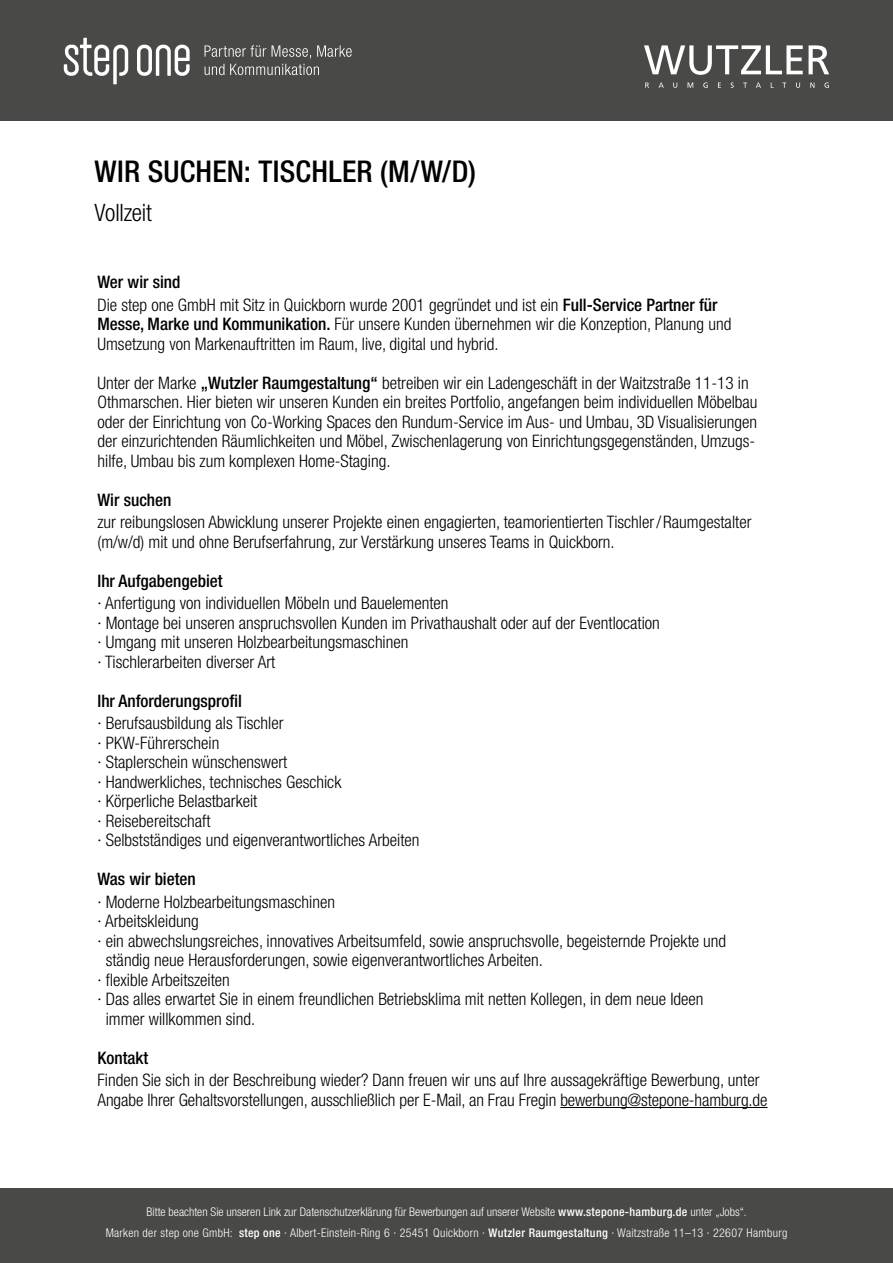
<style>
.page{position:relative;width:893px;height:1263px;background:#494948}
.page>*{position:absolute;margin:0;border:0;box-sizing:border-box;transform-origin:0 0}
.t1{font:500 condensed 30px "Helvetica Neue LT Std";letter-spacing:.005em;color:#000}
.t2{font:300 condensed 24px "Helvetica Neue LT Std";letter-spacing:-.005em;color:#000}
.t3{font:300 condensed 17.25px/19.5px "Helvetica Neue LT Std";color:#000}
.t4{font:500 condensed 17.25px "Helvetica Neue LT Std";color:#000}
.t5{font:300 condensed 12px/21.1px "Helvetica Neue LT Std";color:#fff;text-align:center}
.s1{font-weight:500}
</style>
<div class="page">
<div style="left:0;top:122px;width:893px;height:1066px;background:#fff"></div>
<svg style="left:644px;top:45px;width:159px;height:30px"></svg>
<svg style="left:809px;top:45px;width:20px;height:29px"></svg>
<svg style="left:645px;top:83px;width:4px;height:5px"></svg>
<svg style="left:659px;top:83px;width:5px;height:5px"></svg>
<svg style="left:673px;top:83px;width:4px;height:5px"></svg>
<svg style="left:688px;top:83px;width:5px;height:5px"></svg>
<svg style="left:703px;top:82px;width:5px;height:6px"></svg>
<svg style="left:718px;top:83px;width:3px;height:5px"></svg>
<svg style="left:731px;top:82px;width:3px;height:6px"></svg>
<svg style="left:743px;top:83px;width:4px;height:5px"></svg>
<svg style="left:756px;top:83px;width:5px;height:5px"></svg>
<svg style="left:796px;top:83px;width:4px;height:5px"></svg>
<svg style="left:810px;top:83px;width:4px;height:5px"></svg>
<svg style="left:824px;top:82px;width:5px;height:6px"></svg>
<svg style="left:205px;top:45px;width:147px;height:30px"></svg>
<svg style="left:64px;top:38px;width:126px;height:46px"></svg>
<hr style="left:560px;top:1107px;width:207px;height:1px;background:#000">
<h1 class="t1" style="left:95px;top:153px;width:383px">WIR SUCHEN: TISCHLER (M/W/D)</h1>
<h2 class="t2" style="left:95px;top:199px;width:59px">Vollzeit</h2>
<p class="t3" style="left:98px;top:271px;width:622px;line-height:22.5px"><span class="s1">Wer wir sind<br></span>Die step one GmbH mit Sitz in Quickborn wurde 2001 gegründet und ist ein <span class="s1">Full-Service Partner für</span></p>
<p class="t3" style="left:98px;top:314px;width:635px"><span class="s1">Messe, Marke und Kommunikation.</span> Für unsere Kunden übernehmen wir die Konzeption, Planung und<br>Umsetzung von Markenauftritten im Raum, live, digital und hybrid.</p>
<p class="t3" style="left:98px;top:373px;width:662px">Unter der Marke <span class="s1">„Wutzler Raumgestaltung“</span> betreiben wir ein Ladengeschäft in der Waitzstraße 11-13 in Othmarschen. Hier bieten wir unseren Kunden ein breites Portfolio, angefangen beim individuellen Möbelbau oder der Einrichtung von Co-Working Spaces den Rundum-Service im Aus- und Umbau, 3D Visualisierungen der einzurichtenden Räumlichkeiten und Möbel, Zwischenlagerung von Einrichtungsgegenständen, Umzugs&shy;hilfe, Umbau bis zum komplexen Home-Staging.</p>
<p class="t4" style="left:98px;top:489px;width:75px">Wir suchen</p>
<p class="t3" style="left:98px;top:512px;width:655px">zur reibungslosen Abwicklung unserer Projekte einen engagierten, teamorientierten Tischler/Raumgestalter (m/w/d) mit und ohne Berufserfahrung, zur Verstärkung unseres Teams in Quickborn.</p>
<p class="t4" style="left:98px;top:570px;width:127px">Ihr Aufgabengebiet</p>
<p class="t3" style="left:98px;top:593px;width:564px">· Anfertigung von individuellen Möbeln und Bauelementen<br>· Montage bei unseren anspruchsvollen Kunden im Privathaushalt oder auf der Eventlocation · Umgang mit unseren Holzbearbeitungsmaschinen<br>· Tischlerarbeiten diverser Art</p>
<p class="t4" style="left:98px;top:690px;width:146px">Ihr Anforderungsprofil</p>
<p class="t3" style="left:98px;top:713px;width:324px">· Berufsausbildung als Tischler<br>· PKW-Führerschein<br>· Staplerschein wünschenswert<br>· Handwerkliches, technisches Geschick<br>· Körperliche Belastbarkeit<br>· Reisebereitschaft<br>· Selbstständiges und eigenverantwortliches Arbeiten</p>
<p class="t4" style="left:98px;top:869px;width:100px">Was wir bieten</p>
<p class="t3" style="left:98px;top:892px;width:239px">· Moderne Holzbearbeitungsmaschinen</p>
<p class="t3" style="left:98px;top:911px;width:103px">· Arbeitskleidung</p>
<p class="t3" style="left:98px;top:930px;width:630px">· ein abwechslungsreiches, innovatives Arbeitsumfeld, sowie anspruchsvolle, begeisternde Projekte und</p>
<p class="t3" style="left:106px;top:950px;width:439px">ständig neue Herausforderungen, sowie eigenverantwortliches Arbeiten.</p>
<p class="t3" style="left:98px;top:969px;width:134px">· flexible Arbeitszeiten</p>
<p class="t3" style="left:98px;top:989px;width:608px">· Das alles erwartet Sie in einem freundlichen Betriebsklima mit netten Kollegen, in dem neue Ideen</p>
<p class="t3" style="left:106px;top:1008px;width:151px">immer willkommen sind.</p>
<p class="t4" style="left:98px;top:1047px;width:52px">Kontakt</p>
<p class="t3" style="left:98px;top:1070px;width:672px">Finden Sie sich in der Beschreibung wieder? Dann freuen wir uns auf Ihre aussagekräftige Bewerbung, unter<br>Angabe Ihrer Gehaltsvorstellungen, ausschließlich per E-Mail, an Frau Fregin bewerbung@stepone-hamburg.de</p>
<p class="t5" style="left:106px;top:1201px;width:683px">Bitte beachten Sie unseren Link zur Datenschutzerklärung für Bewerbungen auf unserer Website <span class="s1">www.stepone-hamburg.de</span> unter „Jobs“.<br>Marken der step one GmbH: <span class="s1">step one</span> ∙ Albert-Einstein-Ring 6 ∙ 25451 Quickborn · <span class="s1">Wutzler Raumgestaltung</span> ∙ Waitzstraße 11–13 · 22607 Hamburg</p>
</div>
